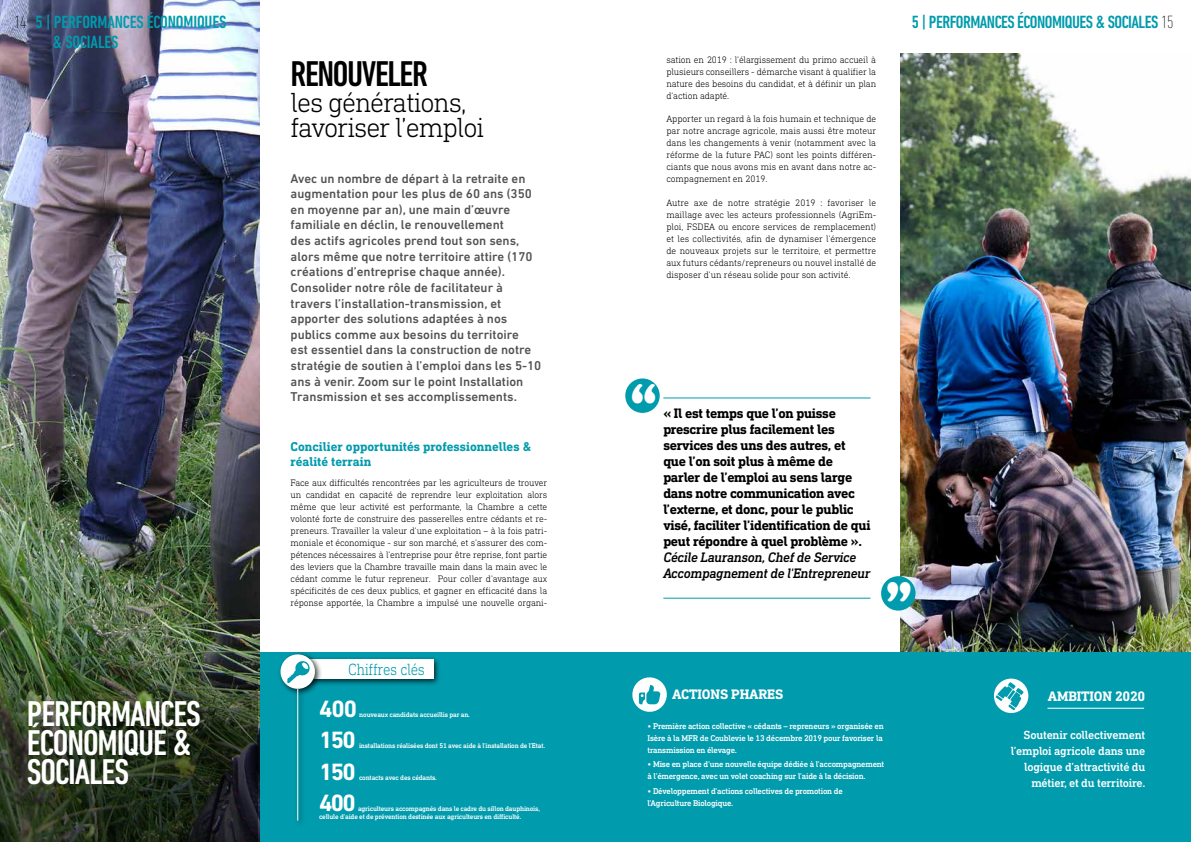
<style>
.page{position:relative;width:1191px;height:842px;background:#fff}
.page>*{position:absolute;margin:0;border:0;box-sizing:border-box;transform-origin:0 0}
.t1{font:900 48px "Cooper";color:#fff}
.t2{font:500 condensed 36.5px/29px "DIN Next LT Pro";letter-spacing:-.03em;color:#fff}
.t3{font:500 condensed 36.5px "DIN Next LT Pro";letter-spacing:-.04em;color:#000}
.t4{font:300 28.1px/25.6px "DIN Next Slab Pro";letter-spacing:-.04em;color:#000}
.t5{font:700 24px "DIN Next LT Pro";letter-spacing:-.07em;color:#fff}
.t6{font:500 condensed 18px/20px "DIN Next LT Pro";letter-spacing:-.02em;color:#009bad}
.t7{font:200 condensed 18px "DIN Next LT Pro";color:#000}
.t8{font:300 16.5px "DIN Next Slab Pro";letter-spacing:-.025em;color:#009bad;scale:.91 1}
.t9{font:700 14px/16px "DIN Next Slab Pro";letter-spacing:-.02em;color:#000}
.t10{font:italic 500 14px/16px "DIN Next Slab Pro";letter-spacing:-.02em;color:#000}
.t11{font:700 14px "DIN Next Slab Pro";letter-spacing:-.01em;color:#fff}
.t12{font:500 13px/15.6px "DIN Next LT Pro";color:#525251}
.t13{font:700 13px/14.4px "DIN Next Slab Pro";color:#009bad}
.t14{font:500 12px/16px "DIN Next Slab Pro";letter-spacing:-.02em;color:#fff;text-align:right}
.t15{font:300 9.5px/12px "DIN Next Slab Pro";letter-spacing:-.015em;color:#000;text-align:justify}
.t16{font:500 8.5px/12px "DIN Next Slab Pro";letter-spacing:-.025em;color:#fff}
.t17{font:500 7px/8px "DIN Next Slab Pro";letter-spacing:-.025em;color:#fff}
.s1{font-weight:200;color:#000}
</style>
<div class="page">
<img style="left:900px;top:54px;width:291px;height:598px">
<div style="left:0;top:652px;width:1191px;height:190px;background:#009bad"></div>
<img style="left:0;top:0;width:259px;height:842px">
<img style="left:0;top:643px;width:258px;height:199px">
<svg style="left:632px;top:677px;width:35px;height:35px"></svg>
<div style="left:287px;top:656px;width:154px;height:31px;background:#000;opacity:.75"></div>
<div style="left:291px;top:660px;width:142px;height:19px;background:#fff"></div>
<div style="left:277px;top:651px;width:45px;height:45px;background:#000;opacity:.75"></div>
<svg style="left:279px;top:653px;width:37px;height:37px"></svg>
<div style="left:994px;top:679px;width:34px;height:34px;background:#fff;border-radius:50%"></div>
<svg style="left:995px;top:682px;width:28px;height:28px"></svg>
<div style="left:294px;top:686px;width:12px;height:141px;background:#000;opacity:.75"></div>
<hr style="left:297px;top:689px;width:1px;height:132px;background:#fff">
<hr style="left:1047px;top:708px;width:97px;height:1px;background:#fff">
<div style="left:625px;top:378px;width:34px;height:35px;background:#009bad;border-radius:50%"></div>
<hr style="left:663px;top:398px;width:207px;height:1px;background:#009bad">
<hr style="left:663px;top:598px;width:207px;height:1px;background:#009bad">
<div style="left:881px;top:576px;width:34px;height:35px;background:#009bad;border-radius:50%"></div>
<h3 class="t7" style="left:14px;top:11px;width:14px">14</h3>
<h3 class="t6" style="left:912px;top:12px;width:263px">5 | PERFORMANCES ÉCONOMIQUES &amp; SOCIALES <span class="s1">15</span></h3>
<h3 class="t6" style="left:52px;top:12px;width:175px;text-indent:-17px">5 | PERFORMANCES ÉCONOMIQUES &amp; SOCIALES</h3>
<h2 class="t2" style="left:27px;top:699px;width:175px">PERFORMANCES<br>ÉCONOMIQUE &amp;<br>SOCIALES</h2>
<h2 class="t3" style="left:291px;top:53px;width:139px">RENOUVELER</h2>
<h3 class="t4" style="left:291px;top:89px;width:195px">les générations, favoriser l’emploi</h3>
<p class="t12" style="left:291px;top:170px;width:252px">Avec un nombre de départ à la retraite en augmentation pour les plus de 60 ans (350 en moyenne par an), une main d’œuvre familiale en déclin, le renouvellement<br>des actifs agricoles prend tout son sens, alors même que notre territoire attire (170 créations d’entreprise chaque année).<br>Consolider notre rôle de facilitateur à travers l’installation-transmission, et apporter des solutions adaptées à nos publics comme aux besoins du territoire<br>est essentiel dans la construction de notre stratégie de soutien à l’emploi dans les 5-10 ans à venir. Zoom sur le point Installation Transmission et ses accomplissements.</p>
<h3 class="t13" style="left:291px;top:440px;width:242px">Concilier opportunités professionnelles &amp; réalité terrain</h3>
<p class="t15" style="left:291px;top:477px;width:258px">Face aux difficultés rencontrées par les agriculteurs de trouver un candidat en capacité de reprendre leur exploitation alors même que leur activité est performante, la Chambre a cette volonté forte de construire des passerelles entre cédants et re&shy;preneurs. Travailler la valeur d’une exploitation – à la fois patri&shy;moniale et économique - sur son marché, et s’assurer des com&shy;pétences nécessaires à l’entreprise pour être reprise, font partie des leviers que la Chambre travaille main dans la main avec le cédant comme le futur repreneur. Pour coller d’avantage aux spécificités de ces deux publics, et gagner en efficacité dans la réponse apportée, la Chambre a impulsé une nouvelle organi-</p>
<h3 class="t8" style="left:348px;top:660px;width:86px">Chiffres clés</h3>
<h3 class="t5" style="left:319px;top:695px;width:40px">400</h3>
<p class="t17" style="left:359px;top:710px;width:112px">nouveaux candidats accueillis par an.</p>
<h3 class="t5" style="left:319px;top:726px;width:38px">150</h3>
<p class="t17" style="left:359px;top:742px;width:188px">installations réalisées dont 51 avec aide à l’installation de l’Etat.</p>
<h3 class="t5" style="left:319px;top:758px;width:38px">150</h3>
<p class="t17" style="left:359px;top:774px;width:80px">contacts avec des cédants.</p>
<h3 class="t5" style="left:319px;top:789px;width:38px">400</h3>
<p class="t17" style="left:319px;top:805px;width:223px;text-indent:39px">agriculteurs accompagnés dans le cadre du sillon dauphinois, cellule d’aide et de prévention destinée aux agriculteurs en difficulté.</p>
<p class="t15" style="left:666px;top:54px;width:211px">sation en 2019 : l’élargissement du primo accueil à plusieurs conseillers - démarche visant à qualifier la nature des besoins du candidat, et à définir un plan d’action adapté.</p>
<p class="t15" style="left:666px;top:113px;width:211px">Apporter un regard à la fois humain et technique de par notre ancrage agricole, mais aussi être moteur dans les changements à venir (notamment avec la réforme de la future PAC) sont les points différen&shy;ciants que nous avons mis en avant dans notre ac&shy;compagnement en 2019.</p>
<p class="t15" style="left:666px;top:196px;width:211px">Autre axe de notre stratégie 2019 : favoriser le maillage avec les acteurs professionnels (AgriEm&shy;ploi, FSDEA ou encore services de remplacement) et les collectivités, afin de dynamiser l’émergence de nouveaux projets sur le territoire, et permettre aux futurs cédants/repreneurs ou nouvel installé de disposer d’un réseau solide pour son activité.</p>
<h1 class="t1" style="left:630px;top:373px;width:28px">“</h1>
<p class="t9" style="left:663px;top:405px;width:209px">« Il est temps que l’on puisse prescrire plus facilement les services des uns des autres, et que l’on soit plus à même de parler de l’emploi au sens large dans notre communication avec l’externe, et donc, pour le public visé, faciliter l’identification de qui peut répondre à quel problème ».</p>
<h3 class="t10" style="left:663px;top:549px;width:209px">Cécile Lauranson, Chef de Service<br>Accompagnement de l'Entrepreneur</h3>
<h1 class="t1" style="left:886px;top:571px;width:28px">”</h1>
<h3 class="t11" style="left:672px;top:685px;width:113px">ACTIONS PHARES</h3>
<p class="t16" style="left:647px;top:719px;width:238px;text-align:justify">• Première action collective « cédants – repreneurs » organisée en Isère à la MFR de Coublevie le 13 décembre 2019 pour favoriser la transmission en élevage.</p>
<p class="t16" style="left:647px;top:758px;width:238px">• Mise en place d’une nouvelle équipe dédiée à l’accompagnement à l’émergence, avec un volet coaching sur l’aide à la décision.</p>
<p class="t16" style="left:647px;top:785px;width:197px">• Développement d’actions collectives de promotion de l’Agriculture Biologique.</p>
<h3 class="t11" style="left:1048px;top:688px;width:99px">AMBITION 2020</h3>
<p class="t14" style="left:1011px;top:727px;width:136px">Soutenir collectivement l’emploi agricole dans une logique d’attractivité du métier, et du territoire.</p>
</div>
